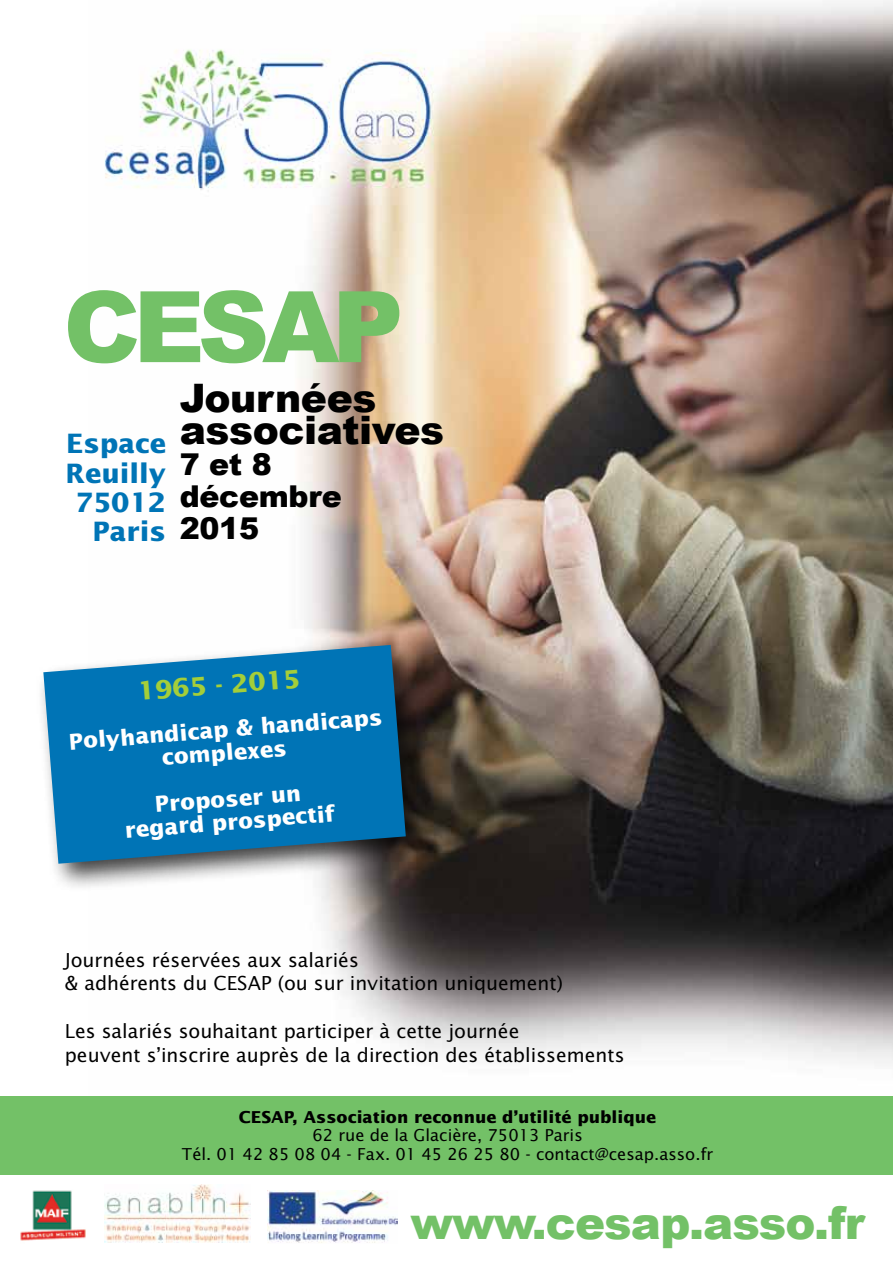
<style>
.page{position:relative;width:893px;height:1263px;background:#fff}
.page>*{position:absolute;margin:0;border:0;box-sizing:border-box;transform-origin:0 0}
.t1{font:900 98.85px "Arial";letter-spacing:-.07em;color:#73c167}
.t2{font:900 45.15px "Arial";letter-spacing:-.02em;color:#73c167}
.t3{font:900 39.3px/31.8px "Arial";letter-spacing:-.025em;color:#000}
.t4{font:900 30.15px/31.8px "Arial";letter-spacing:-.01em;color:#000}
.t5{font:700 26.7px/29.4px "Lucida Sans";color:#0074b6;text-align:right}
.t6{font:700 25.2px "Lucida Sans";color:#a4ce39}
.t7{font:700 22.05px/23px "Lucida Sans";color:#fff;text-align:center}
.t8{font:19.35px/23.7px "Lucida Sans";color:#000}
.t9{font:16.5px/18.6px "Lucida Sans";color:#000;text-align:center}
.t10{font:700 16.5px "Lucida Sans";color:#000}
</style>
<div class="page">
<img style="left:104px;top:0;width:789px;height:1064px">
<div style="left:0;top:1096px;width:893px;height:78px;background:#73c167"></div>
<div style="left:36px;top:637px;width:398px;height:255px;background:#000;opacity:.75"></div>
<svg style="left:43px;top:645px;width:363px;height:219px;background:#1a7cb3"></svg>
<img style="left:20px;top:1190px;width:66px;height:51px">
<img style="left:104px;top:1184px;width:146px;height:58px">
<img style="left:267px;top:1191px;width:130px;height:52px">
<h1 class="t1" style="left:63px;top:255px;width:342px">Cesap</h1>
<h3 class="t5" style="left:65px;top:428px;width:102px">Espace<br>Reuilly<br>75012<br>Paris</h3>
<h3 class="t3" style="left:180px;top:381px;width:266px">Journées associatives</h3>
<h3 class="t4" style="left:180px;top:448px;width:164px">7 et 8 décembre<br>2015</h3>
<h3 class="t6" style="left:137px;top:675px;width:164px;rotate:-4deg">1965 - 2015</h3>
<p class="t7" style="left:68px;top:728px;width:316px;rotate:-4deg">Polyhandicap &amp; handicaps complexes</p>
<p class="t7" style="left:122px;top:794px;width:215px;rotate:-4deg">Proposer un regard prospectif</p>
<p class="t8" style="left:65px;top:947px;width:500px">Journées réservées aux salariés<br>&amp; adhérents du CESAP (ou sur invitation uniquement)</p>
<p class="t8" style="left:65px;top:1019px;width:561px">Les salariés souhaitant participer à cette journée<br>peuvent s’inscrire auprès de la direction des établissements</p>
<p class="t10" style="left:239px;top:1106px;width:419px">CESAP, Association reconnue d’utilité publique</p>
<p class="t9" style="left:182px;top:1125px;width:533px">62 rue de la Glacière, 75013 Paris<br>Tél. 01 42 85 08 04 - Fax. 01 45 26 25 80 - contact@cesap.asso.fr</p>
<h2 class="t2" style="left:411px;top:1190px;width:457px">www.cesap.asso.fr</h2>
</div>
